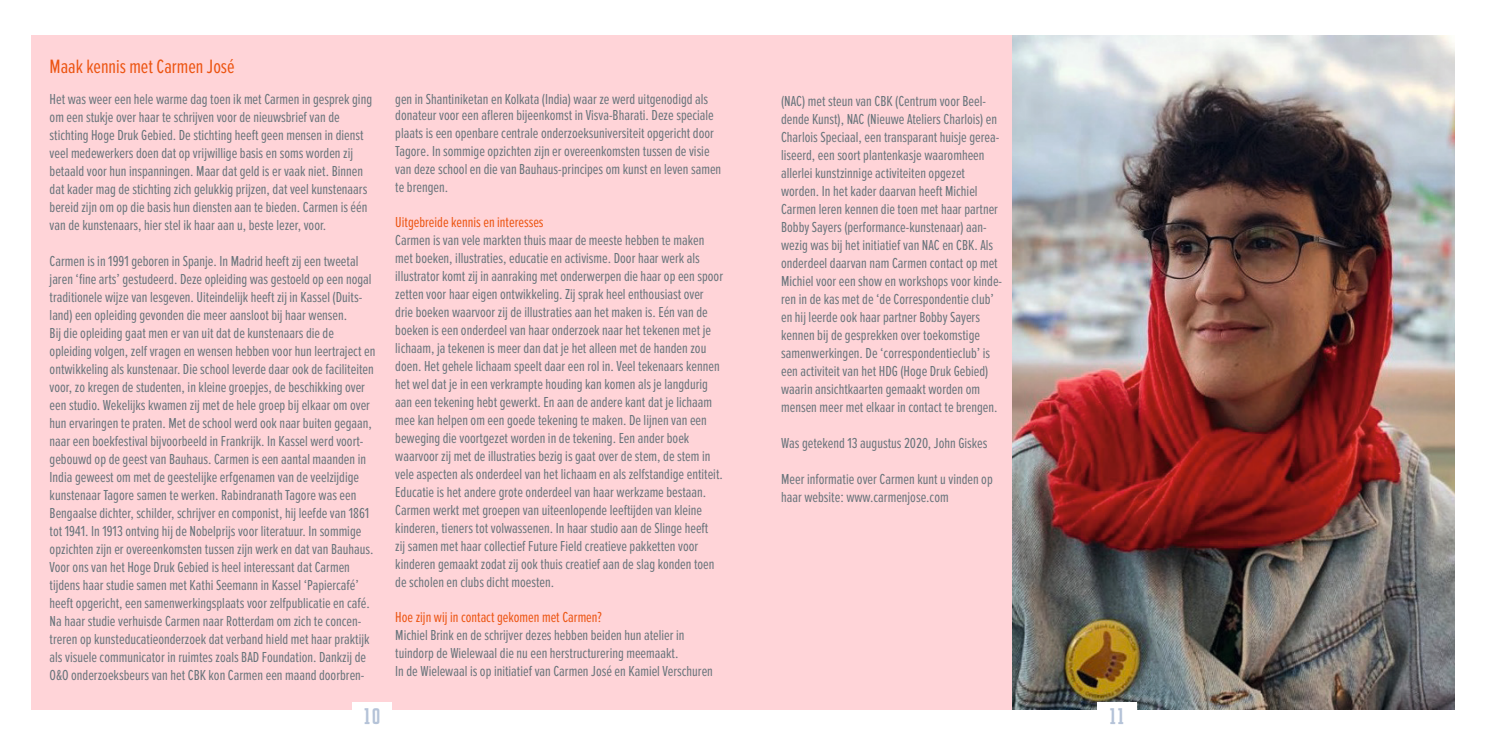
<style>
.page{position:relative;width:1489px;height:745px;background:#fff}
.page>*{position:absolute;margin:0;border:0;box-sizing:border-box;transform-origin:0 0}
.t1{font:22.5px "Buckwheat TC";color:#b5c3d8}
.t2{font:20px "Proxima Nova Ex Cn";color:#ec5411}
.t3{font:15px/18px "Proxima Nova Ex Cn";color:#68747b}
.t4{font:15px "Proxima Nova Ex Cn";color:#ec5411}
</style>
<div class="page">
<div style="left:31px;top:35px;width:727px;height:674px;background:#ffd4d8"></div>
<div style="left:352px;top:702px;width:40px;height:26px;background:#fff"></div>
<div style="left:733px;top:35px;width:279px;height:674px;background:#ffd4d8"></div>
<img style="left:1012px;top:35px;width:442px;height:674px">
<div style="left:1096px;top:702px;width:40px;height:26px;background:#fff"></div>
<h2 class="t2" style="left:50px;top:55px;width:186px">Maak kennis met Carmen José</h2>
<p class="t3" style="left:50px;top:90px;width:324px">Het was weer een hele warme dag toen ik met Carmen in gesprek ging om een stukje over haar te schrijven voor de nieuwsbrief van de stichting Hoge Druk Gebied. De stichting heeft geen mensen in dienst veel medewerkers doen dat op vrijwillige basis en soms worden zij betaald voor hun inspanningen. Maar dat geld is er vaak niet. Binnen dat kader mag de stichting zich gelukkig prijzen, dat veel kunstenaars bereid zijn om op die basis hun diensten aan te bieden. Carmen is één van de kunstenaars, hier stel ik haar aan u, beste lezer, voor.</p>
<p class="t3" style="left:50px;top:252px;width:327px">Carmen is in 1991 geboren in Spanje. In Madrid heeft zij een tweetal jaren ‘fine arts’ gestudeerd. Deze opleiding was gestoeld op een nogal traditionele wijze van lesgeven. Uiteindelijk heeft zij in Kassel (Duits&shy;land) een opleiding gevonden die meer aansloot bij haar wensen.<br>Bij die opleiding gaat men er van uit dat de kunstenaars die de opleiding volgen, zelf vragen en wensen hebben voor hun leertraject en ontwikkeling als kunstenaar. Die school leverde daar ook de faciliteiten voor, zo kregen de studenten, in kleine groepjes, de beschikking over een studio. Wekelijks kwamen zij met de hele groep bij elkaar om over hun ervaringen te praten. Met de school werd ook naar buiten gegaan, naar een boekfestival bijvoorbeeld in Frankrijk. In Kassel werd voort&shy;gebouwd op de geest van Bauhaus. Carmen is een aantal maanden in India geweest om met de geestelijke erfgenamen van de veelzijdige kunstenaar Tagore samen te werken. Rabindranath Tagore was een Bengaalse dichter, schilder, schrijver en componist, hij leefde van 1861 tot 1941. In 1913 ontving hij de Nobelprijs voor literatuur. In sommige opzichten zijn er overeenkomsten tussen zijn werk en dat van Bauhaus.<br>Voor ons van het Hoge Druk Gebied is heel interessant dat Carmen tijdens haar studie samen met Kathi Seemann in Kassel ‘Papiercafé’ heeft opgericht, een samenwerkingsplaats voor zelfpublicatie en café.<br>Na haar studie verhuisde Carmen naar Rotterdam om zich te concen&shy;treren op kunsteducatieonderzoek dat verband hield met haar praktijk als visuele communicator in ruimtes zoals BAD Foundation. Dankzij de O&amp;O onderzoeksbeurs van het CBK kon Carmen een maand doorbren-</p>
<p class="t3" style="left:395px;top:91px;width:320px;line-height:16.2px">gen in Shantiniketan en Kolkata (India) waar ze werd uitgenodigd als donateur voor een afleren bijeenkomst in Visva-Bharati. Deze speciale</p>
<p class="t3" style="left:395px;top:124px;width:327px">plaats is een openbare centrale onderzoeksuniversiteit opgericht door Tagore. In sommige opzichten zijn er overeenkomsten tussen de visie van deze school en die van Bauhaus-principes om kunst en leven samen te brengen.</p>
<p class="t4" style="left:395px;top:213px;width:150px">Uitgebreide kennis en interesses</p>
<p class="t3" style="left:395px;top:231px;width:329px">Carmen is van vele markten thuis maar de meeste hebben te maken met boeken, illustraties, educatie en activisme. Door haar werk als illustrator komt zij in aanraking met onderwerpen die haar op een spoor zetten voor haar eigen ontwikkeling. Zij sprak heel enthousiast over drie boeken waarvoor zij de illustraties aan het maken is. Eén van de boeken is een onderdeel van haar onderzoek naar het tekenen met je lichaam, ja tekenen is meer dan dat je het alleen met de handen zou doen. Het gehele lichaam speelt daar een rol in. Veel tekenaars kennen het wel dat je in een verkrampte houding kan komen als je langdurig aan een tekening hebt gewerkt. En aan de andere kant dat je lichaam mee kan helpen om een goede tekening te maken. De lijnen van een beweging die voortgezet worden in de tekening. Een ander boek waarvoor zij met de illustraties bezig is gaat over de stem, de stem in vele aspecten als onderdeel van het lichaam en als zelfstandige entiteit.<br>Educatie is het andere grote onderdeel van haar werkzame bestaan.<br>Carmen werkt met groepen van uiteenlopende leeftijden van kleine kinderen, tieners tot volwassenen. In haar studio aan de Slinge heeft<br>zij samen met haar collectief Future Field creatieve pakketten voor kinderen gemaakt zodat zij ook thuis creatief aan de slag konden toen de scholen en clubs dicht moesten.</p>
<p class="t4" style="left:395px;top:608px;width:208px">Hoe zijn wij in contact gekomen met Carmen?</p>
<p class="t3" style="left:395px;top:626px;width:319px">Michiel Brink en de schrijver dezes hebben beiden hun atelier in tuindorp de Wielewaal die nu een herstructurering meemaakt.<br>In de Wielewaal is op initiatief van Carmen José en Kamiel Verschuren</p>
<p class="t3" style="left:781px;top:92px;width:222px">(NAC) met steun van CBK (Centrum voor Beel&shy;dende Kunst), NAC (Nieuwe Ateliers Charlois) en Charlois Speciaal, een transparant huisje gerea&shy;liseerd, een soort plantenkasje waaromheen allerlei kunstzinnige activiteiten opgezet worden. In het kader daarvan heeft Michiel Carmen leren kennen die toen met haar partner Bobby Sayers (performance-kunstenaar) aan&shy;wezig was bij het initiatief van NAC en CBK. Als onderdeel daarvan nam Carmen contact op met Michiel voor een show en workshops voor kinde&shy;ren in de kas met de ‘de Correspondentie club’ en hij leerde ook haar partner Bobby Sayers kennen bij de gesprekken over toekomstige samenwerkingen. De ‘correspondentieclub’ is een activiteit van het HDG (Hoge Druk Gebied) waarin ansichtkaarten gemaakt worden om mensen meer met elkaar in contact te brengen.</p>
<p class="t3" style="left:781px;top:434px;width:208px">Was getekend 13 augustus 2020, John Giskes</p>
<p class="t3" style="left:781px;top:470px;width:213px">Meer informatie over Carmen kunt u vinden op haar website: www.carmenjose.com</p>
<h1 class="t1" style="left:363px;top:702px;width:19px">10</h1>
<h1 class="t1" style="left:1108px;top:702px;width:17px">11</h1>
</div>
